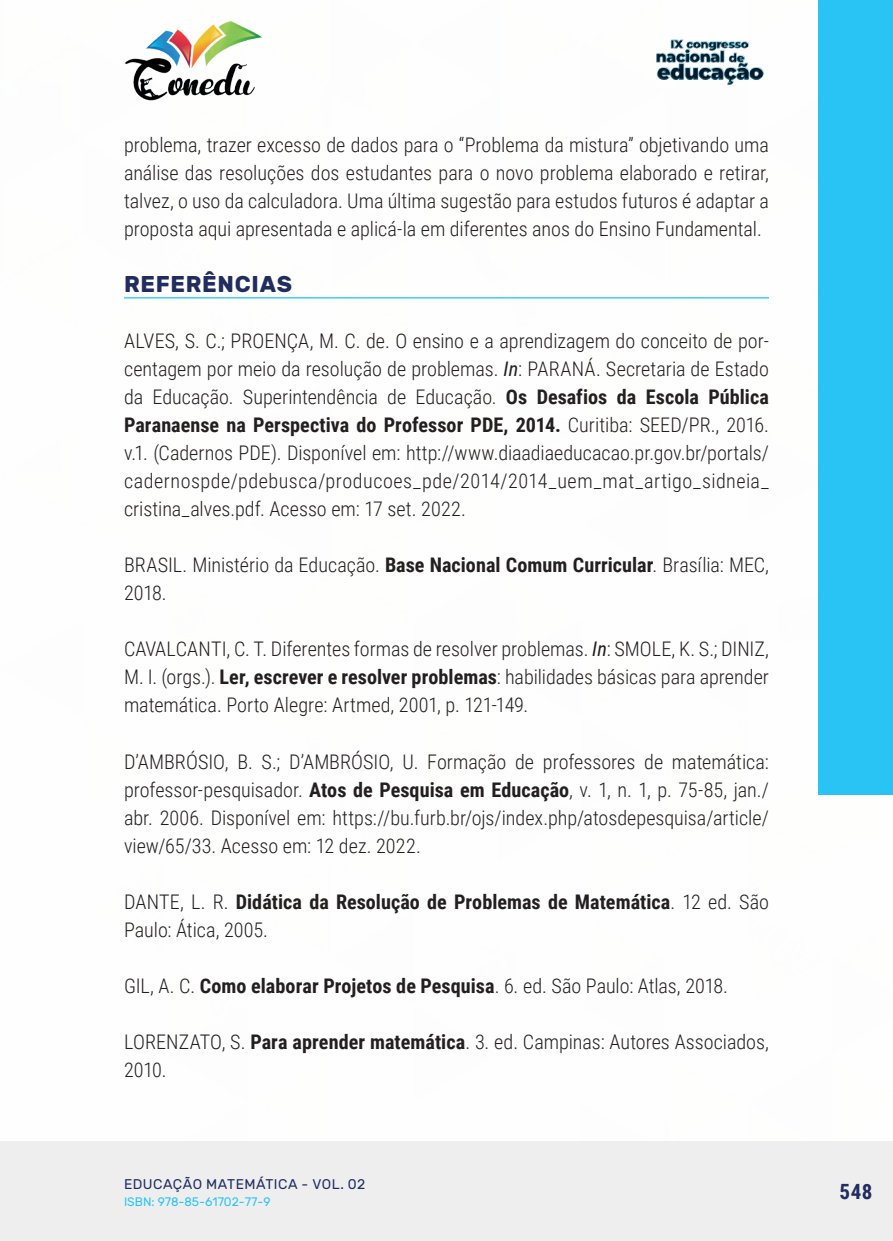
<style>
.page{position:relative;width:893px;height:1241px;background:#fff}
.page>*{position:absolute;margin:0;border:0;box-sizing:border-box;transform-origin:0 0}
._10_SUBTITULO{font:700 22.75px "Rubik";letter-spacing:.03em;color:#202d5e}
.t1{font:700 21px "Roboto Condensed";color:#202d5e}
._17_REFERENCIAS{font:300 20.12px/28px "Roboto Condensed";color:#231f20;text-align:justify}
._9_CORPO{font:300 20.12px/28px "Roboto Condensed";color:#231f20;text-align:justify}
._17_REFERENCIAS-2{font:700 20.12px/28px "Roboto Condensed";color:#231f20}
.t2{font:14px "Rubik";letter-spacing:.035em;color:#202d5e}
.t3{font:12.25px "Rubik";color:#29c4f3}
.s1{font-weight:400;font-style:italic}
.s2{font-weight:700}
.s3{font-weight:300}
</style>
<div class="page">
<div style="left:0;top:1141px;width:893px;height:99px;background:#eeeeef"></div>
<div style="left:819px;top:0;width:74px;height:794px;background:#29c4f3"></div>
<img style="left:125px;top:20px;width:137px;height:81px">
<img style="left:656px;top:39px;width:108px;height:46px">
<hr style="left:124px;top:297px;width:645px;height:1px;background:#29c4f3">
<p class="_9_CORPO" style="left:124px;top:130px;width:646px">problema, trazer excesso de dados para o “Problema da mistura” objetivando uma análise das resoluções dos estudantes para o novo problema elaborado e retirar, talvez, o uso da calculadora. Uma última sugestão para estudos futuros é adaptar a proposta aqui apresentada e aplicá-la em diferentes anos do Ensino Fundamental.</p>
<p class="_10_SUBTITULO" style="left:124px;top:271px;width:170px">REFERÊNCIAS</p>
<p class="_17_REFERENCIAS" style="left:124px;top:326px;width:646px">ALVES, S. C.; PROENÇA, M. C. de. O ensino e a aprendizagem do conceito de por&shy;centagem por meio da resolução de problemas. <span class="s1">In</span>: PARANÁ. Secretaria de Estado da Educação. Superintendência de Educação. <span class="s2">Os Desafios da Escola Pública Paranaense na Perspectiva do Professor PDE, 2014.</span> Curitiba: SEED/PR., 2016. v.1. (Cadernos PDE). Disponível em: http://www.diaadiaeducacao.pr.gov.br/portals/ cadernospde/pdebusca/producoes_pde/2014/2014_uem_mat_artigo_sidneia_ cristina_alves.pdf. Acesso em: 17 set. 2022.</p>
<p class="_17_REFERENCIAS" style="left:124px;top:550px;width:646px">BRASIL. Ministério da Educação. <span class="s2">Base Nacional Comum Curricular</span>. Brasília: MEC,<br>2018.</p>
<p class="_17_REFERENCIAS" style="left:124px;top:634px;width:646px">CAVALCANTI, C. T. Diferentes formas de resolver problemas. <span class="s1">In</span>: SMOLE, K. S.; DINIZ, M. I. (orgs.). <span class="s2">Ler, escrever e resolver problemas</span>: habilidades básicas para aprender matemática. Porto Alegre: Artmed, 2001, p. 121-149.</p>
<p class="_17_REFERENCIAS" style="left:124px;top:746px;width:646px">D’AMBRÓSIO, B. S.; D’AMBRÓSIO, U. Formação de professores de matemática: professor-pesquisador. <span class="s2">Atos de Pesquisa em Educação</span>, v. 1, n. 1, p. 75-85, jan./ abr. 2006. Disponível em: https://bu.furb.br/ojs/index.php/atosdepesquisa/article/ view/65/33. Acesso em: 12 dez. 2022.</p>
<p class="_17_REFERENCIAS-2" style="left:124px;top:886px;width:646px"><span class="s3">DANTE, L. R.</span> Didática da Resolução de Problemas de Matemática<span class="s3">. 12 ed. São<br>Paulo: Ática, 2005.</span></p>
<p class="_17_REFERENCIAS" style="left:124px;top:970px;width:605px">GIL, A. C. <span class="s2">Como elaborar Projetos de Pesquisa</span>. 6. ed. São Paulo: Atlas, 2018.</p>
<p class="_17_REFERENCIAS" style="left:124px;top:1026px;width:646px">LORENZATO, S. <span class="s2">Para aprender matemática</span>. 3. ed. Campinas: Autores Associados,<br>2010.</p>
<p class="t2" style="left:124px;top:1175px;width:243px">EDUCAÇÃO MATEMÁTICA - VOL. 02</p>
<p class="t3" style="left:124px;top:1194px;width:148px">ISBN: 978-85-61702-77-9</p>
<p class="t1" style="left:839px;top:1176px;width:34px">548</p>
</div>
